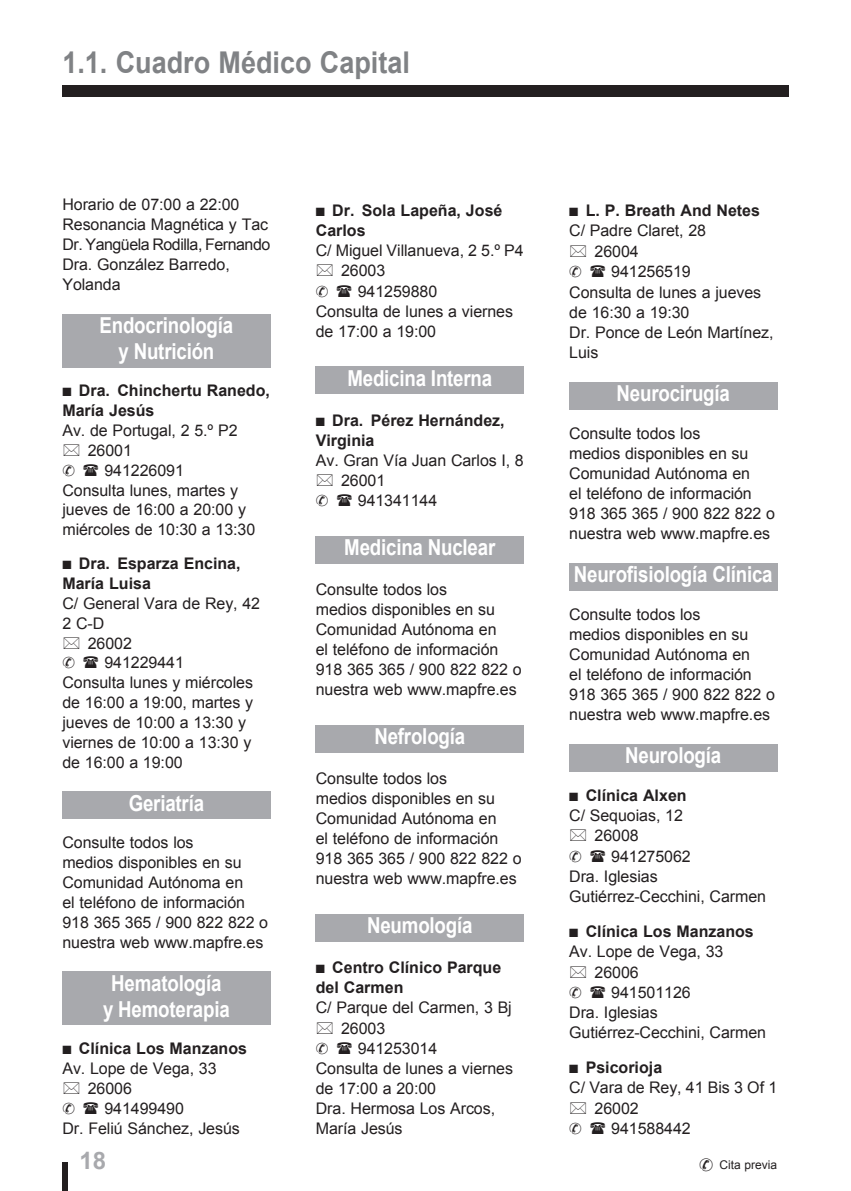
<style>
.page{position:relative;width:851px;height:1191px;background:#fff}
.page>*{position:absolute;margin:0;border:0;box-sizing:border-box;transform-origin:0 0}
.t1{font:700 30px "Arial";color:#808285;scale:.9 1}
.t2{font:700 24px "Arial";color:#a8a9ad}
.t3{font:700 22px/26px "Arial";letter-spacing:-.01em;color:#fff;text-align:center;scale:.85 1}
.t4{font:16px/20px "Arial";letter-spacing:-.005em;color:#231f20}
.t5{font:700 16px/20px "Arial";color:#231f20}
.t6{font:12px "Arial";color:#231f20}
</style>
<div class="page">
<div style="left:62px;top:1162px;width:6px;height:29px;background:#231f20"></div>
<div style="left:62px;top:85px;width:726px;height:11px;background:#231f20"></div>
<div style="left:62px;top:314px;width:208px;height:53px;background:#a8a9ad"></div>
<div style="left:62px;top:791px;width:208px;height:27px;background:#a8a9ad"></div>
<div style="left:62px;top:971px;width:208px;height:54px;background:#a8a9ad"></div>
<div style="left:316px;top:366px;width:207px;height:28px;background:#a8a9ad"></div>
<div style="left:316px;top:536px;width:207px;height:27px;background:#a8a9ad"></div>
<div style="left:316px;top:725px;width:207px;height:27px;background:#a8a9ad"></div>
<div style="left:316px;top:913px;width:207px;height:28px;background:#a8a9ad"></div>
<div style="left:569px;top:382px;width:208px;height:27px;background:#a8a9ad"></div>
<div style="left:569px;top:563px;width:208px;height:27px;background:#a8a9ad"></div>
<div style="left:569px;top:744px;width:208px;height:27px;background:#a8a9ad"></div>
<h1 class="t1" style="left:62px;top:43px;width:387px">1.1. Cuadro Médico Capital</h1>
<p class="t4" style="left:62px;top:195px;width:209px">Horario de 07:00 a 22:00<br>Resonancia Magnética y Tac<br>Dr. Yangüela Rodilla, Fernando<br>Dra. González Barredo,<br>Yolanda</p>
<h3 class="t3" style="left:99px;top:313px;width:159px">Endocrinología y Nutrición</h3>
<p class="t5" style="left:62px;top:381px;width:209px">■ Dra. Chinchertu Ranedo,<br>María Jesús</p>
<p class="t4" style="left:88px;top:421px;width:151px;text-indent:-25px">Av. de Portugal, 2 5.º P2<br>26001</p>
<p class="t4" style="left:62px;top:460px;width:194px;text-indent:42px">941226091<br>Consulta lunes, martes y jueves de 16:00 a 20:00 y miércoles de 10:30 a 13:30</p>
<p class="t5" style="left:62px;top:554px;width:180px">■ Dra. Esparza Encina,<br>María Luisa</p>
<p class="t4" style="left:62px;top:593px;width:199px">C/ General Vara de Rey, 42</p>
<p class="t4" style="left:62px;top:613px;width:43px">2 C-D</p>
<p class="t4" style="left:88px;top:633px;width:46px">26002</p>
<p class="t4" style="left:62px;top:653px;width:192px;text-indent:42px">941229441<br>Consulta lunes y miércoles de 16:00 a 19:00, martes y jueves de 10:00 a 13:30 y viernes de 10:00 a 13:30 y de 16:00 a 19:00</p>
<h3 class="t3" style="left:129px;top:790px;width:90px">Geriatría</h3>
<p class="t4" style="left:62px;top:832px;width:207px">Consulte todos los<br>medios disponibles en su<br>Comunidad Autónoma en<br>el teléfono de información<br>918 365 365 / 900 822 822 o nuestra web www.mapfre.es</p>
<h3 class="t3" style="left:103px;top:971px;width:150px">Hematología<br>y Hemoterapia</h3>
<p class="t5" style="left:62px;top:1039px;width:186px">■ Clínica Los Manzanos</p>
<p class="t4" style="left:62px;top:1058px;width:156px">Av. Lope de Vega, 33</p>
<p class="t4" style="left:88px;top:1078px;width:46px">26006</p>
<p class="t4" style="left:62px;top:1098px;width:179px;text-indent:42px">941499490<br>Dr. Feliú Sánchez, Jesús</p>
<p class="t5" style="left:316px;top:201px;width:188px">■ Dr. Sola Lapeña, José<br>Carlos</p>
<p class="t4" style="left:341px;top:241px;width:184px;text-indent:-25px">C/ Miguel Villanueva, 2 5.º P4<br>26003</p>
<p class="t4" style="left:316px;top:281px;width:199px;text-indent:42px">941259880<br>Consulta de lunes a viernes de 17:00 a 19:00</p>
<h3 class="t3" style="left:347px;top:366px;width:172px">Medicina Interna</h3>
<p class="t5" style="left:316px;top:411px;width:190px">■ Dra. Pérez Hernández,<br>Virginia</p>
<p class="t4" style="left:341px;top:450px;width:184px;text-indent:-25px">Av. Gran Vía Juan Carlos I, 8<br>26001</p>
<p class="t4" style="left:358px;top:491px;width:81px">941341144</p>
<h3 class="t3" style="left:344px;top:535px;width:179px">Medicina Nuclear</h3>
<p class="t4" style="left:316px;top:580px;width:207px">Consulte todos los<br>medios disponibles en su<br>Comunidad Autónoma en<br>el teléfono de información<br>918 365 365 / 900 822 822 o nuestra web www.mapfre.es</p>
<h3 class="t3" style="left:374px;top:724px;width:108px">Nefrología</h3>
<p class="t4" style="left:316px;top:769px;width:207px">Consulte todos los<br>medios disponibles en su<br>Comunidad Autónoma en<br>el teléfono de información<br>918 365 365 / 900 822 822 o nuestra web www.mapfre.es</p>
<h3 class="t3" style="left:367px;top:913px;width:125px">Neumología</h3>
<p class="t5" style="left:316px;top:958px;width:187px">■ Centro Clínico Parque del Carmen</p>
<p class="t4" style="left:341px;top:998px;width:172px;text-indent:-25px">C/ Parque del Carmen, 3 Bj<br>26003</p>
<p class="t4" style="left:316px;top:1038px;width:199px;text-indent:42px">941253014<br>Consulta de lunes a viernes de 17:00 a 20:00<br>Dra. Hermosa Los Arcos,<br>María Jesús</p>
<p class="t5" style="left:569px;top:201px;width:192px">■ L. P. Breath And Netes</p>
<p class="t4" style="left:569px;top:221px;width:138px">C/ Padre Claret, 28</p>
<p class="t4" style="left:594px;top:241px;width:46px">26004</p>
<p class="t4" style="left:569px;top:262px;width:206px;text-indent:42px">941256519<br>Consulta de lunes a jueves de 16:30 a 19:30<br>Dr. Ponce de León Martínez,<br>Luis</p>
<h3 class="t3" style="left:616px;top:381px;width:135px">Neurocirugía</h3>
<p class="t4" style="left:569px;top:423px;width:207px">Consulte todos los<br>medios disponibles en su<br>Comunidad Autónoma en<br>el teléfono de información<br>918 365 365 / 900 822 822 o nuestra web www.mapfre.es</p>
<h3 class="t3" style="left:573px;top:562px;width:235px">Neurofisiología Clínica</h3>
<p class="t4" style="left:569px;top:604px;width:207px">Consulte todos los<br>medios disponibles en su<br>Comunidad Autónoma en<br>el teléfono de información<br>918 365 365 / 900 822 822 o nuestra web www.mapfre.es</p>
<h3 class="t3" style="left:625px;top:743px;width:114px">Neurología</h3>
<p class="t5" style="left:569px;top:785px;width:119px">■ Clínica Alxen</p>
<p class="t4" style="left:569px;top:805px;width:115px">C/ Sequoias, 12</p>
<p class="t4" style="left:594px;top:826px;width:46px">26008</p>
<p class="t4" style="left:569px;top:846px;width:198px;text-indent:42px">941275062<br>Dra. Iglesias<br>Gutiérrez-Cecchini, Carmen</p>
<p class="t5" style="left:569px;top:921px;width:186px">■ Clínica Los Manzanos</p>
<p class="t4" style="left:569px;top:941px;width:156px">Av. Lope de Vega, 33</p>
<p class="t4" style="left:594px;top:962px;width:46px">26006</p>
<p class="t4" style="left:569px;top:982px;width:198px;text-indent:42px">941501126<br>Dra. Iglesias<br>Gutiérrez-Cecchini, Carmen</p>
<p class="t5" style="left:569px;top:1058px;width:94px">■ Psicorioja</p>
<p class="t4" style="left:569px;top:1078px;width:209px">C/ Vara de Rey, 41 Bis 3 Of 1</p>
<p class="t4" style="left:594px;top:1098px;width:46px">26002</p>
<p class="t4" style="left:611px;top:1118px;width:81px">941588442</p>
<h2 class="t2" style="left:79px;top:1144px;width:28px">18</h2>
<p class="t6" style="left:699px;top:1156px;width:79px">✆ Cita previa</p>
</div>
